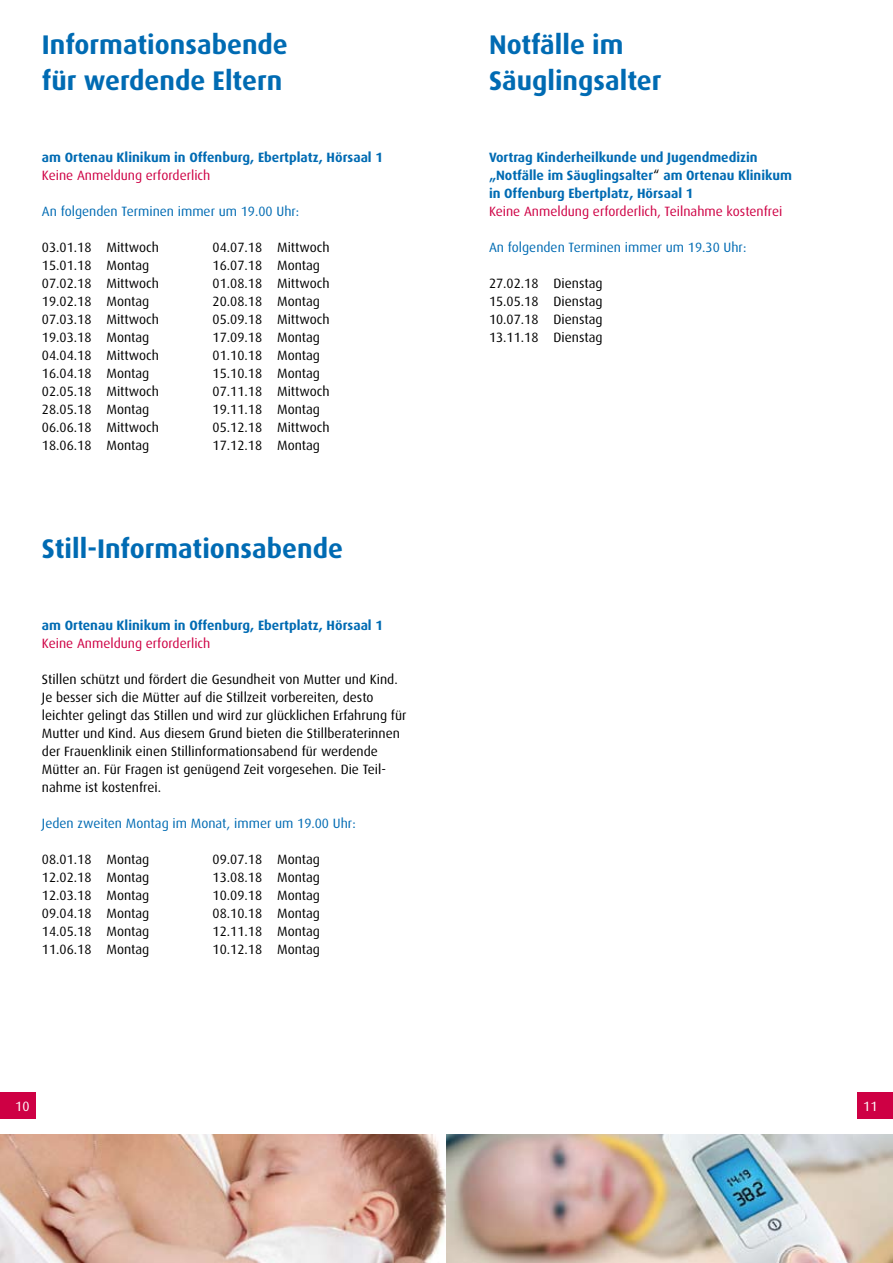
<style>
.page{position:relative;width:893px;height:1263px;background:#fff}
.page>*{position:absolute;margin:0;border:0;box-sizing:border-box;transform-origin:0 0}
.t1{font:700 27px/36px "Dax Pro";color:#006bb3}
.t2{font:13.5px/18px "Dax Pro";color:#000}
.t3{font:700 13.5px/18px "Dax Pro";color:#006bb3}
.t4{font:13.5px "Dax Pro";color:#006bb3}
.t5{font:13.5px "Dax Pro";color:#ce0044}
.t6{font:13.5px "Dax Pro";color:#fff}
.s1{font-family:"Dax Condensed";font-weight:400;color:#000}
</style>
<div class="page">
<div style="left:0;top:1093px;width:36px;height:26px;background:#ce0044"></div>
<div style="left:857px;top:1093px;width:36px;height:26px;background:#ce0044"></div>
<img style="left:0;top:1134px;width:446px;height:129px">
<img style="left:446px;top:1134px;width:447px;height:129px">
<h1 class="t1" style="left:42px;top:26px;width:247px">Informationsabende für werdende Eltern</h1>
<p class="t3" style="left:42px;top:148px;width:342px">am Ortenau Klinikum in Offenburg, Ebertplatz, Hörsaal 1</p>
<p class="t5" style="left:42px;top:167px;width:170px">Keine Anmeldung erforderlich</p>
<p class="t4" style="left:42px;top:203px;width:259px">An folgenden Terminen immer um 19.00 Uhr:</p>
<p class="t2" style="left:42px;top:238px;width:118px">03.01.18 Mittwoch<br>15.01.18 Montag<br>07.02.18 Mittwoch<br>19.02.18 Montag<br>07.03.18 Mittwoch<br>19.03.18 Montag<br>04.04.18 Mittwoch<br>16.04.18 Montag<br>02.05.18 Mittwoch<br>28.05.18 Montag<br>06.06.18 Mittwoch<br>18.06.18 Montag</p>
<p class="t2" style="left:213px;top:238px;width:118px">04.07.18 Mittwoch<br>16.07.18 Montag<br>01.08.18 Mittwoch<br>20.08.18 Montag<br>05.09.18 Mittwoch<br>17.09.18 Montag<br>01.10.18 Montag<br>15.10.18 Montag<br>07.11.18 Mittwoch<br>19.11.18 Montag<br>05.12.18 Mittwoch<br>17.12.18 Montag</p>
<h1 class="t1" style="left:42px;top:530px;width:302px">Still-Informationsabende</h1>
<p class="t3" style="left:42px;top:616px;width:342px">am Ortenau Klinikum in Offenburg, Ebertplatz, Hörsaal 1</p>
<p class="t5" style="left:42px;top:635px;width:170px">Keine Anmeldung erforderlich</p>
<p class="t2" style="left:42px;top:670px;width:366px">Stillen schützt und fördert die Gesundheit von Mutter und Kind.<br>Je besser sich die Mütter auf die Stillzeit vorbereiten, desto leichter gelingt das Stillen und wird zur glücklichen Erfahrung für Mutter und Kind. Aus diesem Grund bieten die Stillberaterinnen der Frauenklinik einen Stillinformationsabend für werdende Mütter an. Für Fragen ist genügend Zeit vorgesehen. Die Teil&shy;nahme ist kostenfrei.</p>
<p class="t4" style="left:42px;top:815px;width:315px">Jeden zweiten Montag im Monat, immer um 19.00 Uhr:</p>
<p class="t2" style="left:42px;top:850px;width:109px;text-align:justify">08.01.18 Montag 12.02.18 Montag 12.03.18 Montag 09.04.18 Montag 14.05.18 Montag 11.06.18 Montag</p>
<p class="t2" style="left:213px;top:850px;width:109px;text-align:justify">09.07.18 Montag 13.08.18 Montag 10.09.18 Montag 08.10.18 Montag 12.11.18 Montag 10.12.18 Montag</p>
<h1 class="t1" style="left:489px;top:26px;width:174px">Notfälle im<br>Säuglingsalter</h1>
<p class="t3" style="left:489px;top:148px;width:304px">Vortrag Kinderheilkunde und Jugendmedizin „Notfälle im Säuglingsalter<span class="s1">“</span> am Ortenau Klinikum in Offenburg Ebertplatz, Hörsaal 1</p>
<p class="t5" style="left:489px;top:203px;width:295px">Keine Anmeldung erforderlich, Teilnahme kostenfrei</p>
<p class="t4" style="left:489px;top:239px;width:259px">An folgenden Terminen immer um 19.30 Uhr:</p>
<p class="t2" style="left:489px;top:274px;width:115px;text-align:justify">27.02.18 Dienstag 15.05.18 Dienstag 10.07.18 Dienstag 13.11.18 Dienstag</p>
<p class="t6" style="left:15px;top:1098px;width:16px">10</p>
<p class="t6" style="left:863px;top:1098px;width:16px">11</p>
</div>
